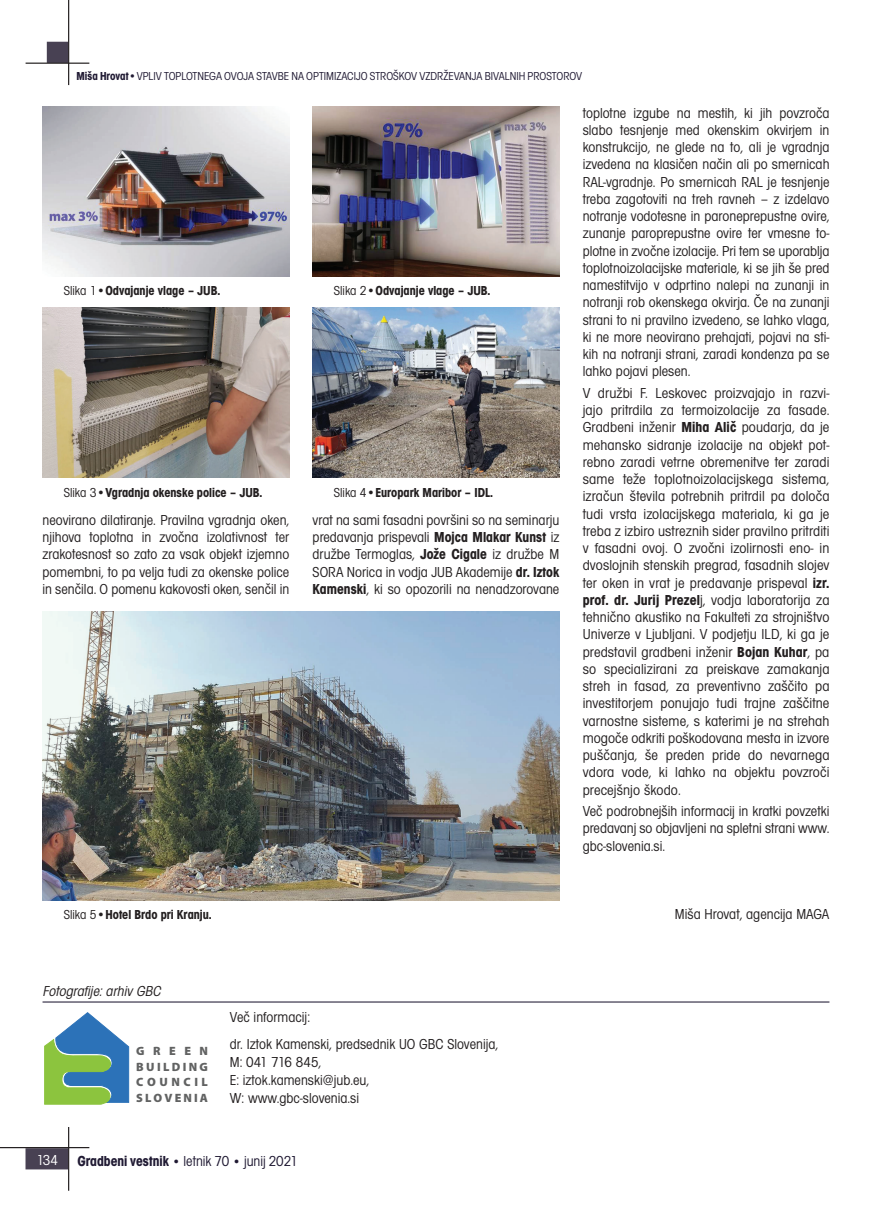
<style>
.page{position:relative;width:872px;height:1212px;background:#fff}
.page>*{position:absolute;margin:0;border:0;box-sizing:border-box;transform-origin:0 0}
.t1{font:condensed 15px/17.2px "Avant Gar Got Itc TEE";color:#231f20;text-align:justify}
.t2{font:condensed 15px "Avant Gar Got Itc TEE";color:#201a33}
.t3{font:italic condensed 15px "Avant Gar Got Itc TEE";color:#231f20}
.t4{font:condensed 15px "Avant Gar Got Itc TEE";color:#fff}
.t5{font:700 condensed 13.5px "Avant Gar Got Itc TEE";color:#231f20}
.t6{font:900 12.15px/15.8px "Myriad Pro";letter-spacing:.195em;color:#616262;text-align:justify}
.t7{font:condensed 12px "Avant Gar Got Itc TEE";color:#201a33}
.s1{font-weight:700}
.s2{font-weight:400}
.s3{font-weight:700;font-size:13.5px}
</style>
<div class="page">
<div style="left:47px;top:42px;width:21px;height:21px;background:#484153"></div>
<div style="left:26px;top:1148px;width:42px;height:21px;background:#484153;border:2px solid #484153"></div>
<hr style="left:0;top:1147px;width:89px;height:1px;background:#231f20">
<hr style="left:68px;top:1127px;width:1px;height:64px;background:#231f20">
<hr style="left:26px;top:63px;width:63px;height:1px;background:#231f20">
<hr style="left:68px;top:0;width:1px;height:85px;background:#231f20">
<hr style="left:43px;top:1001px;width:786px;height:1px;background:#201a33">
<svg style="left:44px;top:1012px;width:85px;height:93px"></svg>
<img style="left:43px;top:106px;width:246px;height:170px">
<img style="left:313px;top:106px;width:246px;height:170px">
<img style="left:43px;top:308px;width:246px;height:170px">
<img style="left:313px;top:308px;width:246px;height:170px">
<img style="left:43px;top:611px;width:516px;height:290px">
<p class="t7" style="left:77px;top:70px;width:507px"><span class="s1">Miša Hrovat</span>•VPLIV TOPLOTNEGA OVOJA STAVBE NA OPTIMIZACIJO STROŠKOV VZDRŽEVANJA BIVALNIH PROSTOROV</p>
<p class="t5" style="left:64px;top:283px;width:158px"><span class="s2">Slika 1•</span>Odvajanje vlage – JUB.</p>
<p class="t5" style="left:334px;top:283px;width:158px"><span class="s2">Slika 2•</span>Odvajanje vlage – JUB.</p>
<p class="t5" style="left:64px;top:484px;width:200px"><span class="s2">Slika 3•</span>Vgradnja okenske police – JUB.</p>
<p class="t5" style="left:334px;top:484px;width:161px"><span class="s2">Slika 4•</span>Europark Maribor – IDL.</p>
<p class="t1" style="left:43px;top:511px;width:248px">neovirano dilatiranje. Pravilna vgradnja oken, njihova toplotna in zvočna izolativnost ter zrakotesnost so zato za vsak objekt izjemno pomembni, to pa velja tudi za okenske police in senčila. O pomenu kakovosti oken, senčil in</p>
<p class="t1" style="left:313px;top:511px;width:248px">vrat na sami fasadni površini so na seminarju predavanja prispevali <span class="s1">Mojca Mlakar Kunst</span> iz družbe Termoglas, <span class="s1">Jože Cigale</span> iz družbe M SORA Norica in vodja JUB Akademije <span class="s1">dr. Iztok Kamenski</span>, ki so opozorili na nenadzorovane</p>
<p class="t5" style="left:64px;top:907px;width:150px"><span class="s2">Slika 5•</span>Hotel Brdo pri Kranju.</p>
<p class="t1" style="left:583px;top:104px;width:248px">toplotne izgube na mestih, ki jih povzroča slabo tesnjenje med okenskim okvirjem in konstrukcijo, ne glede na to, ali je vgradnja izvedena na klasičen način ali po smernicah RAL-vgradnje. Po smernicah RAL je tesnjenje treba zagotoviti na treh ravneh – z izdelavo notranje vodotesne in paroneprepustne ovire, zunanje paroprepustne ovire ter vmesne to&shy;plotne in zvočne izolacije. Pri tem se uporablja toplotnoizolacijske materiale, ki se jih še pred namestitvijo v odprtino nalepi na zunanji in notranji rob okenskega okvirja. Če na zunanji strani to ni pravilno izvedeno, se lahko vlaga, ki ne more neovirano prehajati, pojavi na sti&shy;kih na notranji strani, zaradi kondenza pa se lahko pojavi plesen.</p>
<p class="t1" style="left:583px;top:384px;width:248px">V družbi F. Leskovec proizvajajo in razvi&shy;jajo pritrdila za termoizolacije za fasade.<br>Gradbeni inženir <span class="s1">Miha Alič</span> poudarja, da je mehansko sidranje izolacije na objekt pot&shy;rebno zaradi vetrne obremenitve ter zaradi same teže toplotnoizolacijskega sistema, izračun števila potrebnih pritrdil pa določa tudi vrsta izolacijskega materiala, ki ga je treba z izbiro ustreznih sider pravilno pritrditi v fasadni ovoj. O zvočni izolirnosti eno- in dvoslojnih stenskih pregrad, fasadnih slojev ter oken in vrat je predavanje prispeval <span class="s1">izr. prof. dr. Jurij Prezel</span>j, vodja laboratorija za tehnično akustiko na Fakulteti za strojništvo Univerze v Ljubljani. V podjetju ILD, ki ga je predstavil gradbeni inženir <span class="s1">Bojan Kuhar</span>, pa so specializirani za preiskave zamakanja streh in fasad, za preventivno zaščito pa investitorjem ponujajo tudi trajne zaščitne varnostne sisteme, s katerimi je na strehah mogoče odkriti poškodovana mesta in izvore puščanja, še preden pride do nevarnega vdora vode, ki lahko na objektu povzroči precejšnjo škodo.</p>
<p class="t1" style="left:583px;top:803px;width:248px">Več podrobnejših informacij in kratki povzetki predavanj so objavljeni na spletni strani www. gbc-slovenia.si.</p>
<p class="t1" style="left:675px;top:905px;width:156px">Miša Hrovat, agencija MAGA</p>
<p class="t3" style="left:43px;top:982px;width:123px">Fotografije:arhivGBC</p>
<p class="t6" style="left:136px;top:1043px;width:73px">GREEN BUILDING COUNCIL SLOVENIA</p>
<p class="t1" style="left:230px;top:1004px;width:270px;line-height:26.5px">Več informacij:<br>dr. Iztok Kamenski, predsednik UO GBC Slovenija,</p>
<p class="t1" style="left:230px;top:1053px;width:141px;line-height:18px;text-align:left">M: 041 716 845,<br>E: iztok.kamenski@jub.eu,<br>W: www.gbc-slovenia.si</p>
<p class="t4" style="left:36px;top:1152px;width:23px">134</p>
<p class="t2" style="left:77px;top:1152px;width:222px"><span class="s1">Gradbeni vestnik</span> <span class="s3">•</span> letnik 70 <span class="s3">•</span> junij 2021</p>
</div>
